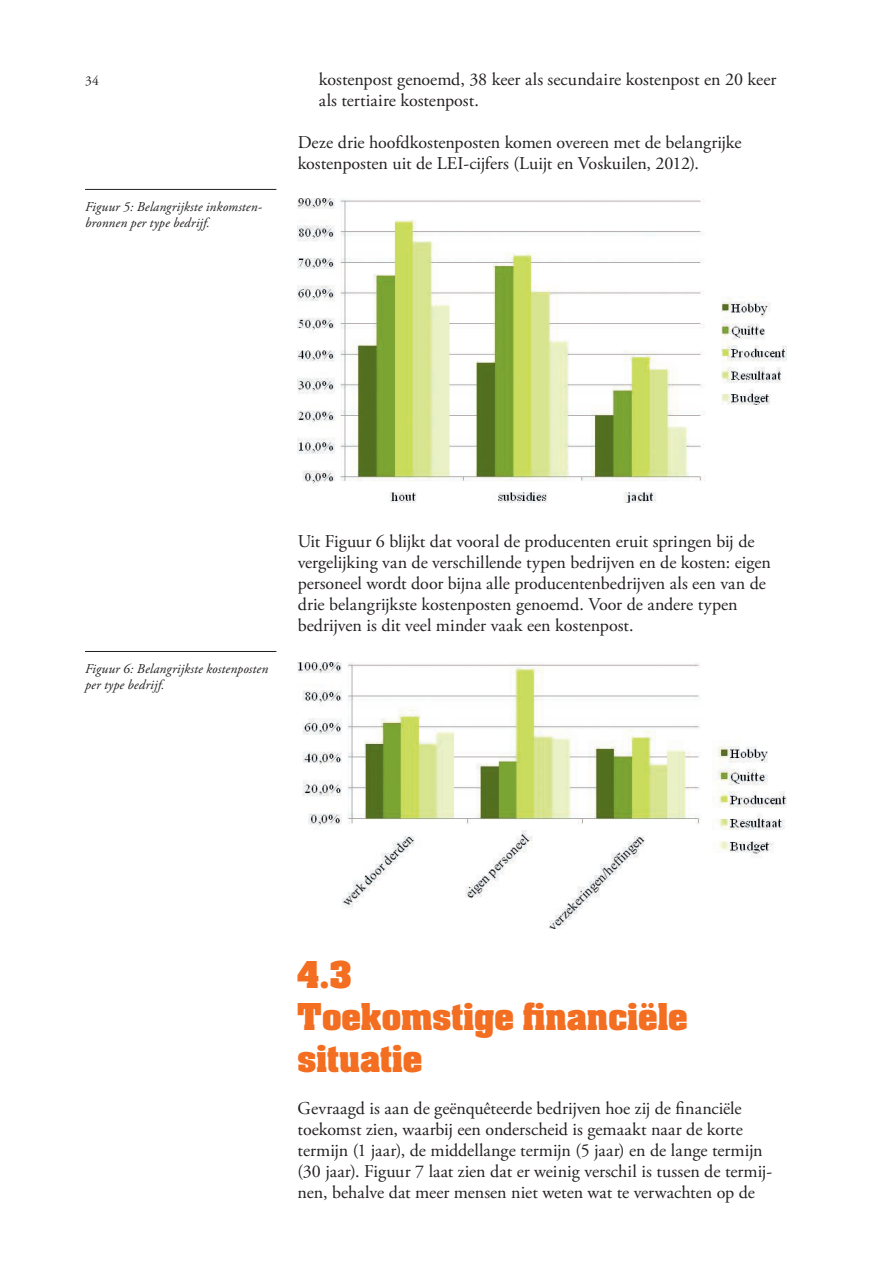
<style>
.page{position:relative;width:893px;height:1263px;background:#fff}
.page>*{position:absolute;margin:0;border:0;box-sizing:border-box;transform-origin:0 0}
.t1{font:700 31.5px/42px "Aachen";color:#f36e21}
.t2{font:18px/21px "Adobe Garamond Pro";color:#231f20}
.t3{font:italic 13.5px/15.8px "Adobe Garamond Pro";letter-spacing:.01em;color:#231f20}
.t4{font:13.5px "Adobe Garamond Pro";color:#231f20}
</style>
<div class="page">
<hr style="left:85px;top:189px;width:191px;height:1px;background:#231f20">
<hr style="left:85px;top:651px;width:191px;height:1px;background:#231f20">
<img style="left:298px;top:198px;width:489px;height:305px">
<img style="left:298px;top:662px;width:489px;height:267px">
<p class="t4" style="left:85px;top:72px;width:15px">34</p>
<p class="t2" style="left:319px;top:69px;width:459px">kostenpost genoemd, 38 keer als secundaire kostenpost en 20 keer als tertiaire kostenpost.</p>
<p class="t2" style="left:298px;top:132px;width:445px">Deze drie hoofdkostenposten komen overeen met de belangrijke kostenposten uit de LEI-cijfers (Luijt en Voskuilen, 2012).</p>
<p class="t3" style="left:85px;top:199px;width:179px">Figuur 5: Belangrijkste inkomsten&shy;bronnen per type bedrijf.</p>
<p class="t3" style="left:85px;top:661px;width:185px">Figuur 6: Belangrijkste kostenposten per type bedrijf.</p>
<p class="t2" style="left:298px;top:531px;width:475px">Uit Figuur 6 blijkt dat vooral de producenten eruit springen bij de vergelijking van de verschillende typen bedrijven en de kosten: eigen personeel wordt door bijna alle producentenbedrijven als een van de drie belangrijkste kostenposten genoemd. Voor de andere typen bedrijven is dit veel minder vaak een kostenpost.</p>
<h1 class="t1" style="left:298px;top:953px;width:392px">4.3<br>Toekomstige financiële situatie</h1>
<p class="t2" style="left:298px;top:1098px;width:476px">Gevraagd is aan de geënquêteerde bedrijven hoe zij de financiële toekomst zien, waarbij een onderscheid is gemaakt naar de korte termijn (1 jaar), de middellange termijn (5 jaar) en de lange termijn (30 jaar). Figuur 7 laat zien dat er weinig verschil is tussen de termij&shy;nen, behalve dat meer mensen niet weten wat te verwachten op de</p>
</div>
